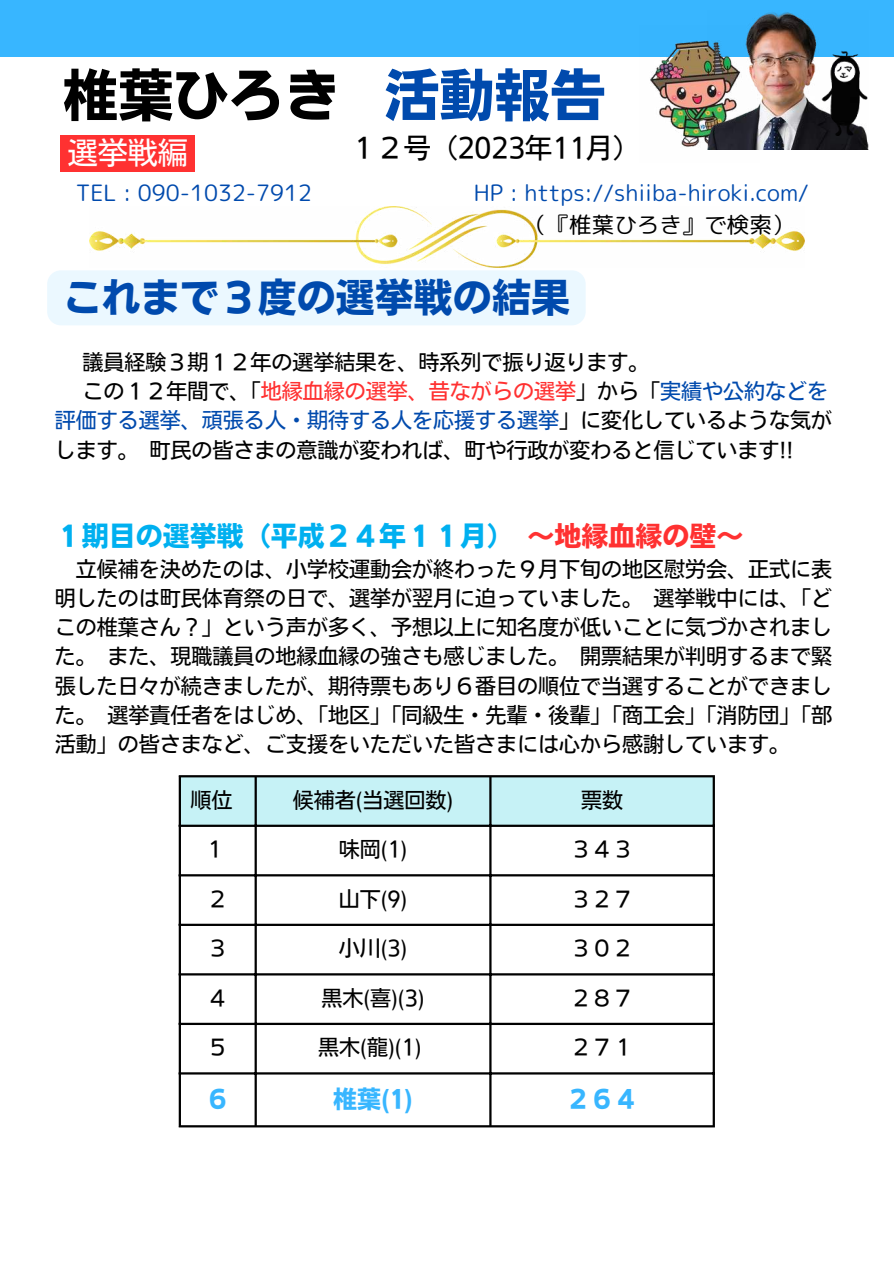
<style>
.page{position:relative;width:894px;height:1264px;background:#fff}
.page>*{position:absolute;margin:0;border:0;box-sizing:border-box;transform-origin:0 0}
.t1{font:55.35px "Nud Motoya Cedar Std W6";color:#000}
.t2{font:39px "Nud Motoya Cedar Std W6";color:#004aad}
.t3{font:30px "Nud Motoya Cedar Std W3";color:#fff}
.t4{font:27px "Nud Motoya Cedar Std W6";color:#00b0f0}
.t5{font:27px "Nud Motoya Cedar Std W3";color:#000}
.t6{font:24px "Nud Motoya Cedar Std W6";color:#38b6ff}
.t7{font:22.5px "rounded mplus 1 p regular";color:#004aad}
.t8{font:22.5px "rounded mplus 1 p regular";color:#000}
.t9{font:21px/29.2px "Nud Motoya Cedar Std W3";color:#000;text-align:justify}
.t10{font:21px "Nud Motoya Cedar Std W3";color:#004aad}
.t11{font:21px "Nud Motoya Cedar Std W3";color:#ff3131}
.s1{color:#004aad}
.s2{color:#000}
.s3{color:#ff3131}
</style>
<div class="page">
<div style="left:0;top:0;width:893px;height:57px;background:#38b6ff"></div>
<img style="left:650px;top:41px;width:109px;height:109px">
<img style="left:707px;top:12px;width:160px;height:137px">
<img style="left:821px;top:51px;width:46px;height:84px">
<div style="left:47px;top:270px;width:538px;height:55px;background:#ebf8ff;border-radius:14px"></div>
<div style="left:181px;top:777px;width:531px;height:47px;background:#c6f2f6"></div>
<hr style="left:179px;top:777px;width:2px;height:348px;background:#000">
<hr style="left:254px;top:777px;width:3px;height:348px;background:#000">
<hr style="left:489px;top:777px;width:2px;height:348px;background:#000">
<hr style="left:712px;top:777px;width:2px;height:348px;background:#000">
<hr style="left:179px;top:775px;width:535px;height:2px;background:#000">
<hr style="left:179px;top:824px;width:535px;height:3px;background:#000">
<hr style="left:179px;top:874px;width:535px;height:2px;background:#000">
<hr style="left:179px;top:923px;width:535px;height:3px;background:#000">
<hr style="left:179px;top:973px;width:535px;height:2px;background:#000">
<hr style="left:179px;top:1022px;width:535px;height:3px;background:#000">
<hr style="left:179px;top:1072px;width:535px;height:2px;background:#000">
<hr style="left:179px;top:1125px;width:535px;height:2px;background:#000">
<div style="left:60px;top:136px;width:135px;height:36px;background:#ff3131"></div>
<img style="left:89px;top:207px;width:715px;height:60px">
<h1 class="t1" style="left:63px;top:58px;width:544px">椎葉ひろき <span class="s1">活動報告</span></h1>
<p class="t5" style="left:349px;top:130px;width:292px">１２号（2023年11月）</p>
<h3 class="t3" style="left:68px;top:132px;width:121px">選挙戦編</h3>
<p class="t7" style="left:76px;top:177px;width:238px">TEL : 090-1032-7912</p>
<p class="t7" style="left:473px;top:177px;width:336px">HP : https://shiiba-hiroki.com/</p>
<p class="t8" style="left:524px;top:208px;width:271px">（『椎葉ひろき』で検索）</p>
<h2 class="t2" style="left:63px;top:271px;width:508px">これまで３度の選挙戦の結果</h2>
<p class="t9" style="left:82px;top:346px;width:568px">議員経験３期１２年の選挙結果を、時系列で振り返ります。</p>
<p class="t11" style="left:82px;top:377px;width:747px"><span class="s2">この１２年間で、「</span>地縁血縁の選挙、昔ながらの選挙<span class="s2">」から「</span><span class="s1">実績や公約などを</span></p>
<p class="t10" style="left:55px;top:406px;width:778px">評価する選挙、頑張る人・期待する人を応援する選挙<span class="s2">」に変化しているような気が</span></p>
<p class="t9" style="left:55px;top:434px;width:739px">します。町民の皆さまの意識が変われば、町や行政が変わると信じています!!</p>
<p class="t4" style="left:55px;top:518px;width:688px">１期目の選挙戦（平成２４年１１月）<span class="s3">～地縁血縁の壁～</span></p>
<p class="t9" style="left:55px;top:553px;width:778px;text-indent:21px">立候補を決めたのは、小学校運動会が終わった９月下旬の地区慰労会、正式に表明したのは町民体育祭の日で、選挙が翌月に迫っていました。選挙戦中には、「どこの椎葉さん？」という声が多く、予想以上に知名度が低いことに気づかされました。また、現職議員の地縁血縁の強さも感じました。開票結果が判明するまで緊張した日々が続きましたが、期待票もあり６番目の順位で当選することができました。選挙責任者をはじめ、「地区」「同級生・先輩・後輩」「商工会」「消防団」「部活動」の皆さまなど、ご支援をいただいた皆さまには心から感謝しています。</p>
<p class="t9" style="left:190px;top:784px;width:43px">順位</p>
<p class="t9" style="left:293px;top:784px;width:162px">候補者(当選回数)</p>
<p class="t9" style="left:581px;top:784px;width:43px">票数</p>
<p class="t9" style="left:204px;top:833px;width:22px">１</p>
<p class="t9" style="left:338px;top:833px;width:70px">味岡(1)</p>
<p class="t9" style="left:570px;top:833px;width:64px">３４３</p>
<p class="t9" style="left:207px;top:883px;width:22px">２</p>
<p class="t9" style="left:338px;top:883px;width:70px">山下(9)</p>
<p class="t9" style="left:570px;top:883px;width:64px">３２７</p>
<p class="t9" style="left:207px;top:932px;width:22px">３</p>
<p class="t9" style="left:338px;top:932px;width:70px">小川(3)</p>
<p class="t9" style="left:570px;top:932px;width:64px">３０２</p>
<p class="t9" style="left:207px;top:982px;width:22px">４</p>
<p class="t9" style="left:321px;top:982px;width:105px">黒木(喜)(3)</p>
<p class="t9" style="left:570px;top:982px;width:64px">２８７</p>
<p class="t9" style="left:207px;top:1031px;width:22px">５</p>
<p class="t9" style="left:318px;top:1031px;width:105px">黒木(龍)(1)</p>
<p class="t9" style="left:570px;top:1031px;width:64px">２７１</p>
<p class="t6" style="left:206px;top:1083px;width:25px">６</p>
<p class="t6" style="left:333px;top:1083px;width:81px">椎葉(1)</p>
<p class="t6" style="left:566px;top:1083px;width:73px">２６４</p>
</div>
